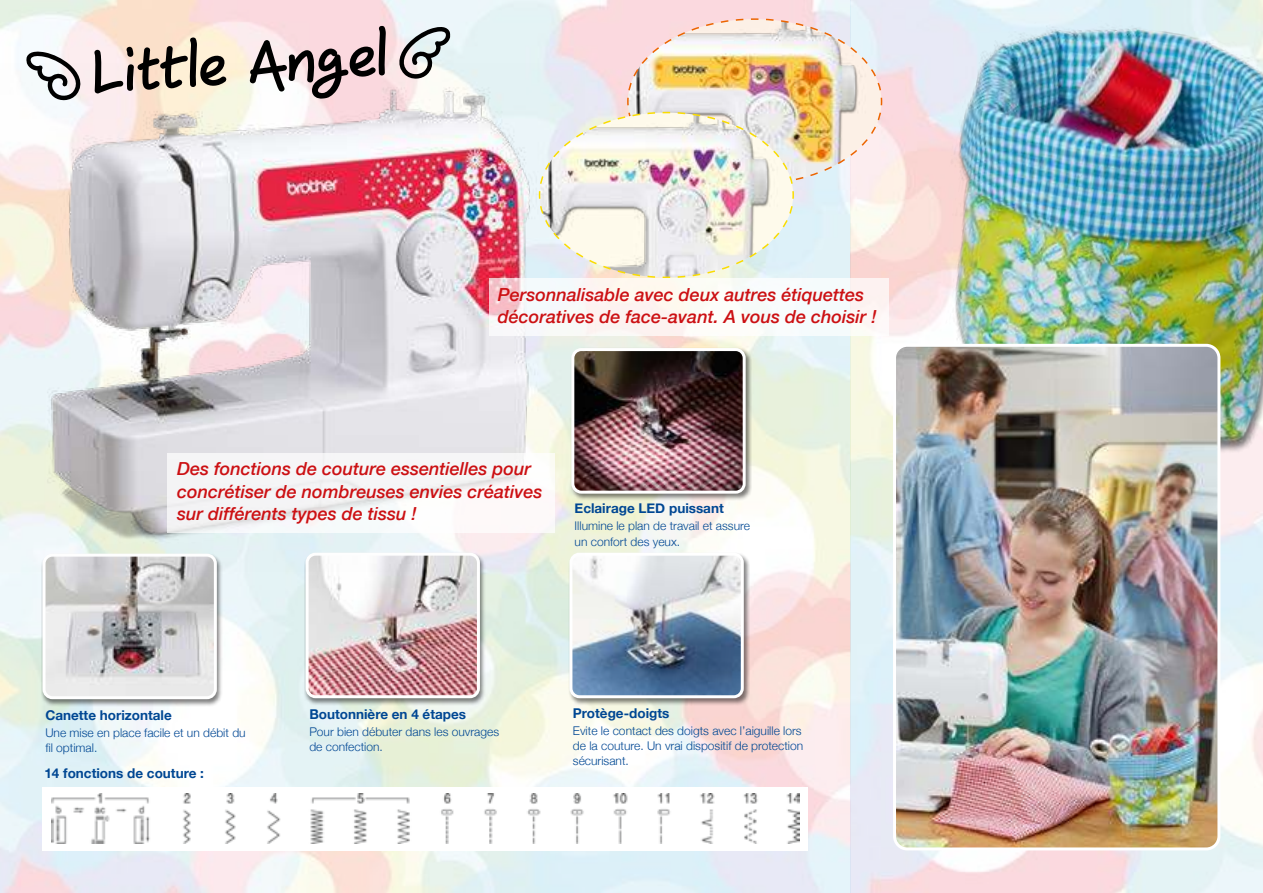
<style>
.page{position:relative;width:1263px;height:893px;background:#fff}
.page>*{position:absolute;margin:0;border:0;box-sizing:border-box;transform-origin:0 0}
.t1{font:italic 500 18px/22.5px "Helvetica Neue";color:#cc1013}
.t2{font:700 13.5px "Helvetica Neue";color:#004793}
.t3{font:300 12px/15px "Helvetica Neue";color:#004793}
</style>
<div class="page">
<svg style="left:94px;top:37px;width:133px;height:26px;background:#c9b9ab"></svg>
<svg style="left:250px;top:26px;width:136px;height:37px;background:#c5aeb2"></svg>
<svg style="left:395px;top:25px;width:56px;height:38px;background:#adb2b3"></svg>
<svg style="left:25px;top:50px;width:60px;height:13px"></svg>
<div style="left:304px;top:552px;width:181px;height:153px;background:#000;opacity:.5"></div>
<img style="left:307px;top:571px;width:171px;height:126px">
<div style="left:306px;top:553px;width:174px;height:145px;border:3px solid #fff;border-radius:9px"></div>
<div style="left:570px;top:348px;width:182px;height:153px;background:#000;opacity:.5"></div>
<img style="left:585px;top:352px;width:157px;height:138px">
<div style="left:571px;top:348px;width:175px;height:146px;border:3px solid #fff;border-radius:9px"></div>
<div style="left:41px;top:553px;width:181px;height:153px;background:#000;opacity:.5"></div>
<img style="left:44px;top:571px;width:171px;height:127px">
<div style="left:43px;top:554px;width:174px;height:145px;border:3px solid #fff;border-radius:9px"></div>
<div style="left:568px;top:552px;width:182px;height:153px;background:#000;opacity:.5"></div>
<img style="left:571px;top:554px;width:171px;height:143px">
<div style="left:569px;top:553px;width:175px;height:145px;border:3px solid #fff;border-radius:9px"></div>
<img style="left:51px;top:794px;width:748px;height:50px">
<img style="left:0;top:63px;width:585px;height:508px">
<img style="left:538px;top:18px;width:345px;height:261px">
<img style="left:907px;top:0;width:356px;height:485px">
<img style="left:894px;top:345px;width:325px;height:504px">
<div style="left:893px;top:344px;width:327px;height:506px;border:3px solid #fff;border-radius:13px"></div>
<div style="left:489px;top:279px;width:400px;height:57px;background:#fafaf8"></div>
<div style="left:167px;top:453px;width:387px;height:80px;background:#f6f5f7"></div>
<h1 class="t1" style="left:498px;top:285px;width:380px">Personnalisable avec deux autres étiquettes décoratives de face-avant. A vous de choisir !</h1>
<h1 class="t1" style="left:177px;top:459px;width:367px">Des fonctions de couture essentielles pour concrétiser de nombreuses envies créatives sur différents types de tissu !</h1>
<p class="t2" style="left:575px;top:503px;width:151px">Eclairage LED puissant</p>
<p class="t3" style="left:575px;top:520px;width:177px">Illumine le plan de travail et assure un confort des yeux.</p>
<p class="t2" style="left:45px;top:710px;width:128px">Canette horizontale</p>
<p class="t3" style="left:45px;top:726px;width:202px">Une mise en place facile et un débit du fil optimal.</p>
<p class="t2" style="left:44px;top:768px;width:161px">14 fonctions de couture :</p>
<p class="t2" style="left:309px;top:709px;width:158px">Boutonnière en 4 étapes</p>
<p class="t3" style="left:309px;top:725px;width:191px">Pour bien débuter dans les ouvrages de confection.</p>
<p class="t2" style="left:573px;top:708px;width:98px">Protège-doigts</p>
<p class="t3" style="left:573px;top:724px;width:232px">Evite le contact des doigts avec l’aiguille lors de la couture. Un vrai dispositif de protection sécurisant.</p>
</div>
